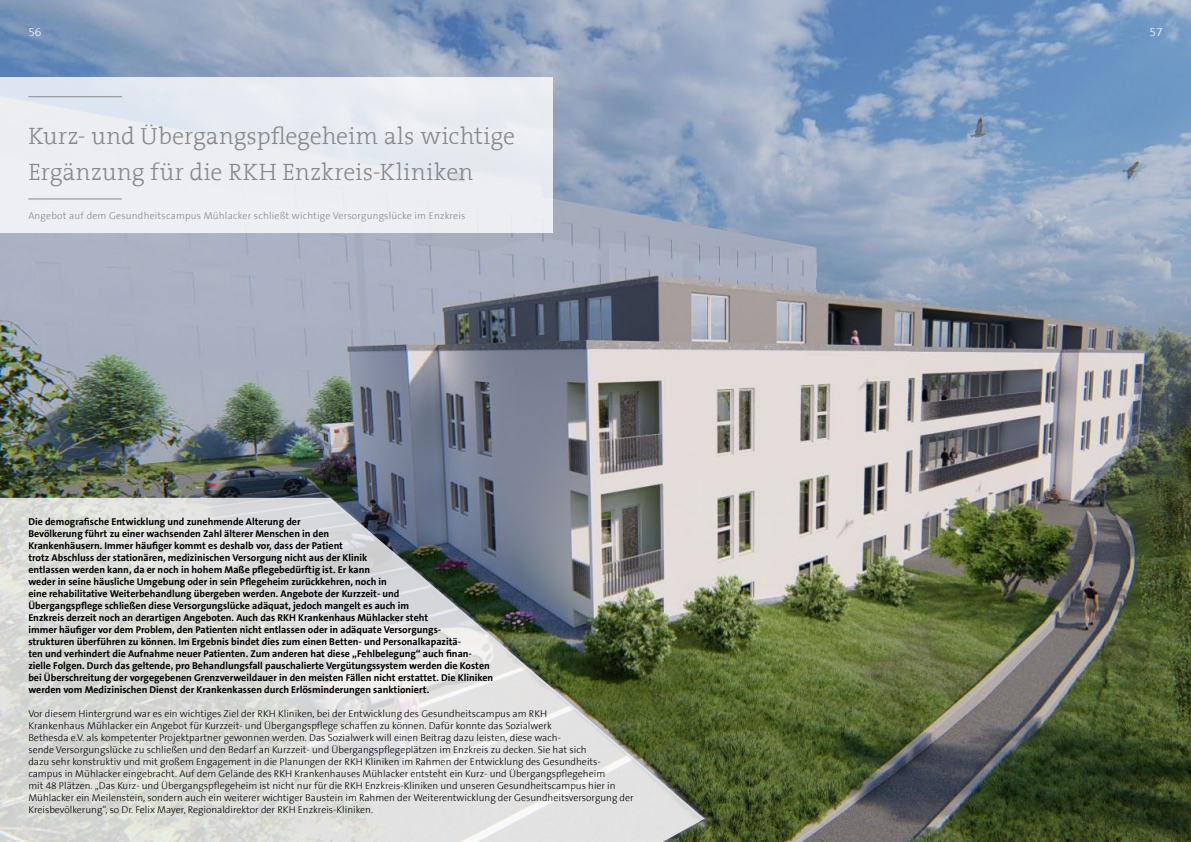
<style>
.page{position:relative;width:1191px;height:842px;background:#fff}
.page>*{position:absolute;margin:0;border:0;box-sizing:border-box;transform-origin:0 0}
.t1{font:300 24px/36px "The Serif B3";letter-spacing:.01em;color:#87888a}
.t2{font:300 12px "The Sans B3";color:#fff}
.t3{font:700 10px/12px "The Sans B7";color:#000}
.t4{font:300 10px/12px "The Sans B3";color:#000}
.t5{font:300 10px "The Sans B3";letter-spacing:.02em;color:#87888a}
</style>
<div class="page">
<img style="left:0;top:0;width:1191px;height:842px">
<svg style="left:0;top:498px;width:704px;height:344px;background:#bfc2bd"></svg>
<div style="left:0;top:77px;width:553px;height:156px;background:#eceef1"></div>
<hr style="left:28px;top:96px;width:94px;height:1px;background:#87888a">
<hr style="left:28px;top:198px;width:94px;height:1px;background:#87888a">
<p class="t2" style="left:28px;top:26px;width:15px">56</p>
<p class="t2" style="left:1149px;top:26px;width:15px">57</p>
<h1 class="t1" style="left:28px;top:119px;width:488px">Kurz- und Übergangspflegeheim als wichtige<br>Ergänzung für die RKH Enzkreis-Kliniken</h1>
<p class="t5" style="left:28px;top:211px;width:438px">Angebot auf dem Gesundheitscampus Mühlacker schließt wichtige Versorgungslücke im Enzkreis</p>
<p class="t3" style="left:28px;top:516px;width:466px">Die demografische Entwicklung und zunehmende Alterung der<br>Bevölkerung führt zu einer wachsenden Zahl älterer Menschen in den<br>Krankenhäusern. Immer häufiger kommt es deshalb vor, dass der Patient<br>trotz Abschluss der stationären, medizinischen Versorgung nicht aus der Klinik<br>entlassen werden kann, da er noch in hohem Maße pflegebedürftig ist. Er kann<br>weder in seine häusliche Umgebung oder in sein Pflegeheim zurückkehren, noch in<br>eine rehabilitative Weiterbehandlung übergeben werden. Angebote der Kurzzeit- und<br>Übergangspflege schließen diese Versorgungslücke adäquat, jedoch mangelt es auch im<br>Enzkreis derzeit noch an derartigen Angeboten. Auch das RKH Krankenhaus Mühlacker steht<br>immer häufiger vor dem Problem, den Patienten nicht entlassen oder in adäquate Versorgungs-<br>strukturen überführen zu können. Im Ergebnis bindet dies zum einen Betten- und Personalkapazitä-<br>ten und verhindert die Aufnahme neuer Patienten. Zum anderen hat diese „Fehlbelegung“ auch finan&shy;zielle Folgen. Durch das geltende, pro Behandlungsfall pauschalierte Vergütungssystem werden die Kosten bei Überschreitung der vorgegebenen Grenzverweildauer in den meisten Fällen nicht erstattet. Die Kliniken werden vom Medizinischen Dienst der Krankenkassen durch Erlösminderungen sanktioniert.</p>
<p class="t4" style="left:28px;top:708px;width:607px">Vor diesem Hintergrund war es ein wichtiges Ziel der RKH Kliniken, bei der Entwicklung des Gesundheitscampus am RKH<br>Krankenhaus Mühlacker ein Angebot für Kurzzeit- und Übergangspflege schaffen zu können. Dafür konnte das Sozialwerk<br>Bethesda e.V. als kompetenter Projektpartner gewonnen werden. Das Sozialwerk will einen Beitrag dazu leisten, diese wach-<br>sende Versorgungslücke zu schließen und den Bedarf an Kurzzeit- und Übergangspflegeplätzen im Enzkreis zu decken. Sie hat sich<br>dazu sehr konstruktiv und mit großem Engagement in die Planungen der RKH Kliniken im Rahmen der Entwicklung des Gesundheits&shy;campus in Mühlacker eingebracht. Auf dem Gelände des RKH Krankenhauses Mühlacker entsteht ein Kurz- und Übergangspflegeheim<br>mit 48 Plätzen. „Das Kurz- und Übergangspflegeheim ist nicht nur für die RKH Enzkreis-Kliniken und unseren Gesundheitscampus hier in Mühlacker ein Meilenstein, sondern auch ein weiterer wichtiger Baustein im Rahmen der Weiterentwicklung der Gesundheitsversorgung der Kreisbevölkerung“, so Dr. Felix Mayer, Regionaldirektor der RKH Enzkreis-Kliniken.</p>
</div>
